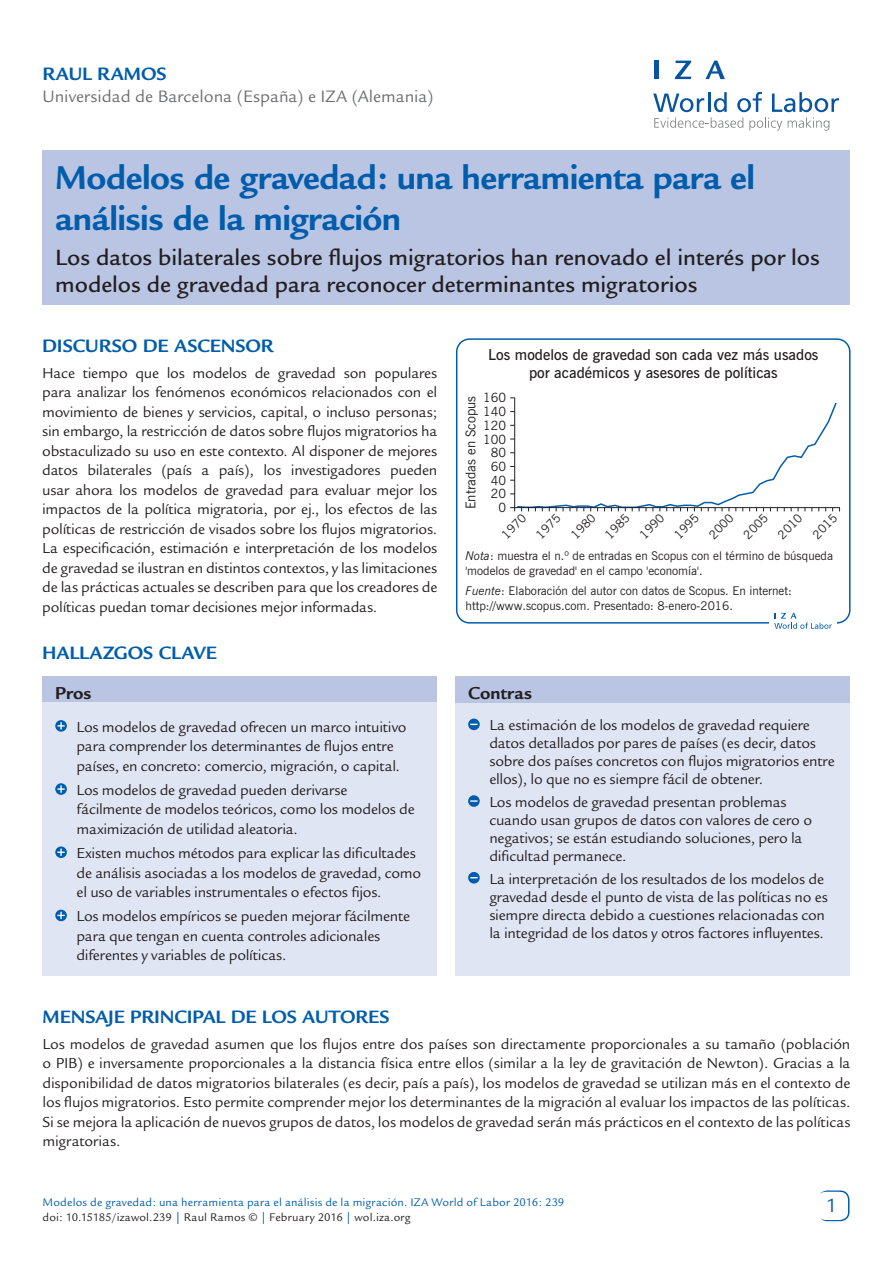
<style>
.page{position:relative;width:893px;height:1263px;background:#fff}
.page>*{position:absolute;margin:0;border:0;box-sizing:border-box;transform-origin:0 0}
.Cover__Title{font:700 36px/40.5px "Legacy Sans";letter-spacing:-.015em;color:#015dab}
.Cover__Subtitle{font:500 24px/27px "Legacy Sans";color:#231f20}
.t1{font:21px "Legacy Sans";color:#015dab}
.Main__A_Level_Headin{font:700 19.5px "Legacy Sans";letter-spacing:-.005em;color:#015dab}
.Cover__AuthorName{font:700 19.5px "Legacy Sans";letter-spacing:-.005em;color:#015dab}
.Cover__Pro_Con_Heade{font:700 18.75px "Legacy Sans";color:#231f20}
.Cover__Affiliation{font:18px "Legacy Sans";letter-spacing:-.005em;color:#6c6d70}
.Main__Bodytext{font:15.75px/19.5px "Legacy Sans";letter-spacing:-.01em;color:#231f20;text-align:justify}
.Cover__Pro_Con_Bulle{font:15.75px/18px "Legacy Sans";letter-spacing:-.015em;color:#231f20}
.t2{font:600 15px/18px "News Gothic BT";color:#231f20;text-align:center}
.t3{font:13.5px "News Gothic BT";color:#231f20}
.t4{font:12.75px/13.6px "News Gothic BT";color:#231f20;text-align:right}
.t5{font:12px/15px "News Gothic BT";color:#231f20}
.Cover_Footer{font:12px "Legacy Sans";letter-spacing:.015em;color:#015dab}
.t6{font:12px "Legacy Sans";letter-spacing:.015em;color:#231f20}
.s1{font-style:italic}
.s2{color:#015dab}
</style>
<div class="page">
<div style="left:43px;top:150px;width:807px;height:155px;background:#b9c5e3"></div>
<div style="left:818px;top:1190px;width:31px;height:31px;border:2px solid #015dab;border-radius:9px"></div>
<div style="left:817px;top:1192px;width:30px;height:28px;background:#fff;border-radius:9px"></div>
<svg style="left:653px;top:92px;width:186px;height:39px"></svg>
<hr style="left:654px;top:61px;width:4px;height:18px;background:#0854a0">
<svg style="left:675px;top:61px;width:16px;height:18px"></svg>
<svg style="left:705px;top:61px;width:20px;height:18px"></svg>
<div style="left:455px;top:676px;width:395px;height:300px;background:#e0e5f3"></div>
<div style="left:455px;top:676px;width:395px;height:26px;background:#b9c5e3"></div>
<svg style="left:468px;top:718px;width:12px;height:12px"></svg>
<div style="left:468px;top:795px;width:12px;height:12px;background:#015dab;border-radius:50%"></div>
<svg style="left:470px;top:800px;width:8px;height:2px"></svg>
<svg style="left:468px;top:872px;width:12px;height:11px"></svg>
<div style="left:43px;top:676px;width:394px;height:300px;background:#e0e5f3"></div>
<div style="left:43px;top:676px;width:394px;height:26px;background:#b9c5e3"></div>
<svg style="left:55px;top:720px;width:12px;height:12px"></svg>
<svg style="left:57px;top:722px;width:8px;height:7px"></svg>
<svg style="left:55px;top:783px;width:12px;height:12px"></svg>
<svg style="left:57px;top:785px;width:8px;height:8px"></svg>
<svg style="left:55px;top:846px;width:12px;height:12px"></svg>
<svg style="left:57px;top:848px;width:8px;height:8px"></svg>
<svg style="left:55px;top:910px;width:12px;height:11px"></svg>
<svg style="left:57px;top:912px;width:8px;height:7px"></svg>
<div style="left:456px;top:338px;width:394px;height:286px;border:2px solid #015dab;border-radius:13px"></div>
<svg style="left:510px;top:397px;width:330px;height:114px"></svg>
<hr style="left:515px;top:507px;width:324px;height:1px;background:#231f20">
<div style="left:769px;top:608px;width:68px;height:27px;background:#fff"></div>
<svg style="left:774px;top:613px;width:58px;height:16px"></svg>
<p class="Cover__AuthorName" style="left:43px;top:63px;width:126px">RAUL RAMOS</p>
<p class="Cover__Affiliation" style="left:43px;top:86px;width:392px">Universidad de Barcelona (España) e IZA (Alemania)</p>
<p class="Cover__Title" style="left:55px;top:158px;width:701px">Modelos de gravedad: una herramienta para el análisis de la migración</p>
<p class="Cover__Subtitle" style="left:55px;top:244px;width:766px">Los datos bilaterales sobre flujos migratorios han renovado el interés por los modelos de gravedad para reconocer determinantes migratorios</p>
<p class="Main__A_Level_Headin" style="left:42px;top:335px;width:233px">DISCURSO DE ASCENSOR</p>
<p class="Main__Bodytext" style="left:42px;top:363px;width:397px">Hace tiempo que los modelos de gravedad son populares para analizar los fenómenos económicos relacionados con el movimiento de bienes y servicios, capital, o incluso personas; sin embargo, la restricción de datos sobre flujos migratorios ha obstaculizado su uso en este contexto. Al disponer de mejores datos bilaterales (país a país), los investigadores pueden usar ahora los modelos de gravedad para evaluar mejor los impactos de la política migratoria, por ej., los efectos de las políticas de restricción de visados sobre los flujos migratorios.<br>La especificación, estimación e interpretación de los modelos de gravedad se ilustran en distintos contextos, y las limitaciones de las prácticas actuales se describen para que los creadores de políticas puedan tomar decisiones mejor informadas.</p>
<p class="Main__A_Level_Headin" style="left:42px;top:641px;width:176px">HALLAZGOS CLAVE</p>
<p class="Cover__Pro_Con_Heade" style="left:55px;top:682px;width:38px">Pros</p>
<p class="Cover__Pro_Con_Bulle" style="left:77px;top:717px;width:332px;line-height:19.5px">Los modelos de gravedad ofrecen un marco intuitivo para comprender los determinantes de flujos entre países, en concreto: comercio, migración, o capital.</p>
<p class="Cover__Pro_Con_Bulle" style="left:77px;top:780px;width:340px;line-height:19.5px">Los modelos de gravedad pueden derivarse fácilmente de modelos teóricos, como los modelos de maximización de utilidad aleatoria.</p>
<p class="Cover__Pro_Con_Bulle" style="left:77px;top:843px;width:346px;line-height:19.5px">Existen muchos métodos para explicar las dificultades de análisis asociadas a los modelos de gravedad, como el uso de variables instrumentales o efectos fijos.</p>
<p class="Cover__Pro_Con_Bulle" style="left:77px;top:907px;width:335px;line-height:19.5px">Los modelos empíricos se pueden mejorar fácilmente para que tengan en cuenta controles adicionales diferentes y variables de políticas.</p>
<p class="t2" style="left:488px;top:346px;width:332px">Los modelos de gravedad son cada vez más usados por académicos y asesores de políticas</p>
<p class="t4" style="left:483px;top:391px;width:25px">160<br>140<br>120<br>100<br>80<br>60<br>40<br>20</p>
<p class="t5" style="left:498px;top:531px;width:30px;rotate:-45deg">1970</p>
<p class="t5" style="left:533px;top:531px;width:30px;rotate:-45deg">1975</p>
<p class="t5" style="left:568px;top:531px;width:30px;rotate:-45deg">1980</p>
<p class="t5" style="left:602px;top:531px;width:30px;rotate:-45deg">1985</p>
<p class="t5" style="left:636px;top:531px;width:30px;rotate:-45deg">1990</p>
<p class="t5" style="left:671px;top:531px;width:30px;rotate:-45deg">1995</p>
<p class="t5" style="left:706px;top:531px;width:30px;rotate:-45deg">2000</p>
<p class="t5" style="left:740px;top:531px;width:30px;rotate:-45deg">2005</p>
<p class="t5" style="left:774px;top:531px;width:30px;rotate:-45deg">2010</p>
<p class="t5" style="left:809px;top:531px;width:30px;rotate:-45deg">2015</p>
<p class="t3" style="left:462px;top:509px;width:115px;rotate:-90deg">Entradas en Scopus</p>
<p class="t4" style="left:499px;top:500px;width:9px">0</p>
<p class="t5" style="left:465px;top:548px;width:369px"><span class="s1">Nota</span>: muestra el n.º de entradas en Scopus con el término de búsqueda 'modelos de gravedad' en el campo 'economía'.</p>
<p class="t5" style="left:465px;top:583px;width:328px"><span class="s1">Fuente</span>: Elaboración del autor con datos de Scopus. En internet: http://www.scopus.com. Presentado: 8-enero-2016.</p>
<p class="Cover__Pro_Con_Heade" style="left:468px;top:682px;width:65px">Contras</p>
<p class="Cover__Pro_Con_Bulle" style="left:489px;top:716px;width:347px">La estimación de los modelos de gravedad requiere datos detallados por pares de países (es decir, datos sobre dos países concretos con flujos migratorios entre ellos), lo que no es siempre fácil de obtener.</p>
<p class="Cover__Pro_Con_Bulle" style="left:489px;top:793px;width:324px">Los modelos de gravedad presentan problemas cuando usan grupos de datos con valores de cero o negativos; se están estudiando soluciones, pero la dificultad permanece.</p>
<p class="Cover__Pro_Con_Bulle" style="left:489px;top:870px;width:340px">La interpretación de los resultados de los modelos de gravedad desde el punto de vista de las políticas no es siempre directa debido a cuestiones relacionadas con la integridad de los datos y otros factores influyentes.</p>
<p class="Main__A_Level_Headin" style="left:43px;top:1006px;width:349px">MENSAJE PRINCIPAL DE LOS AUTORES</p>
<p class="Main__Bodytext" style="left:43px;top:1034px;width:809px">Los modelos de gravedad asumen que los flujos entre dos países son directamente proporcionales a su tamaño (población o PIB) e inversamente proporcionales a la distancia física entre ellos (similar a la ley de gravitación de Newton). Gracias a la disponibilidad de datos migratorios bilaterales (es decir, país a país), los modelos de gravedad se utilizan más en el contexto de los flujos migratorios. Esto permite comprender mejor los determinantes de la migración al evaluar los impactos de las políticas.<br>Si se mejora la aplicación de nuevos grupos de datos, los modelos de gravedad serán más prácticos en el contexto de las políticas migratorias.</p>
<p class="Cover_Footer" style="left:43px;top:1196px;width:523px">Modelos de gravedad: una herramienta para el análisis de la migración. IZA World of Labor 2016: 239</p>
<p class="t6" style="left:43px;top:1211px;width:370px">doi: 10.15185/izawol.239 <span class="s2">|</span> Raul Ramos © <span class="s2">|</span> February 2016 <span class="s2">|</span> wol.iza.org</p>
<p class="t1" style="left:826px;top:1194px;width:13px">1</p>
<p class="t1" style="left:828px;top:1194px;width:13px">2</p>
</div>
